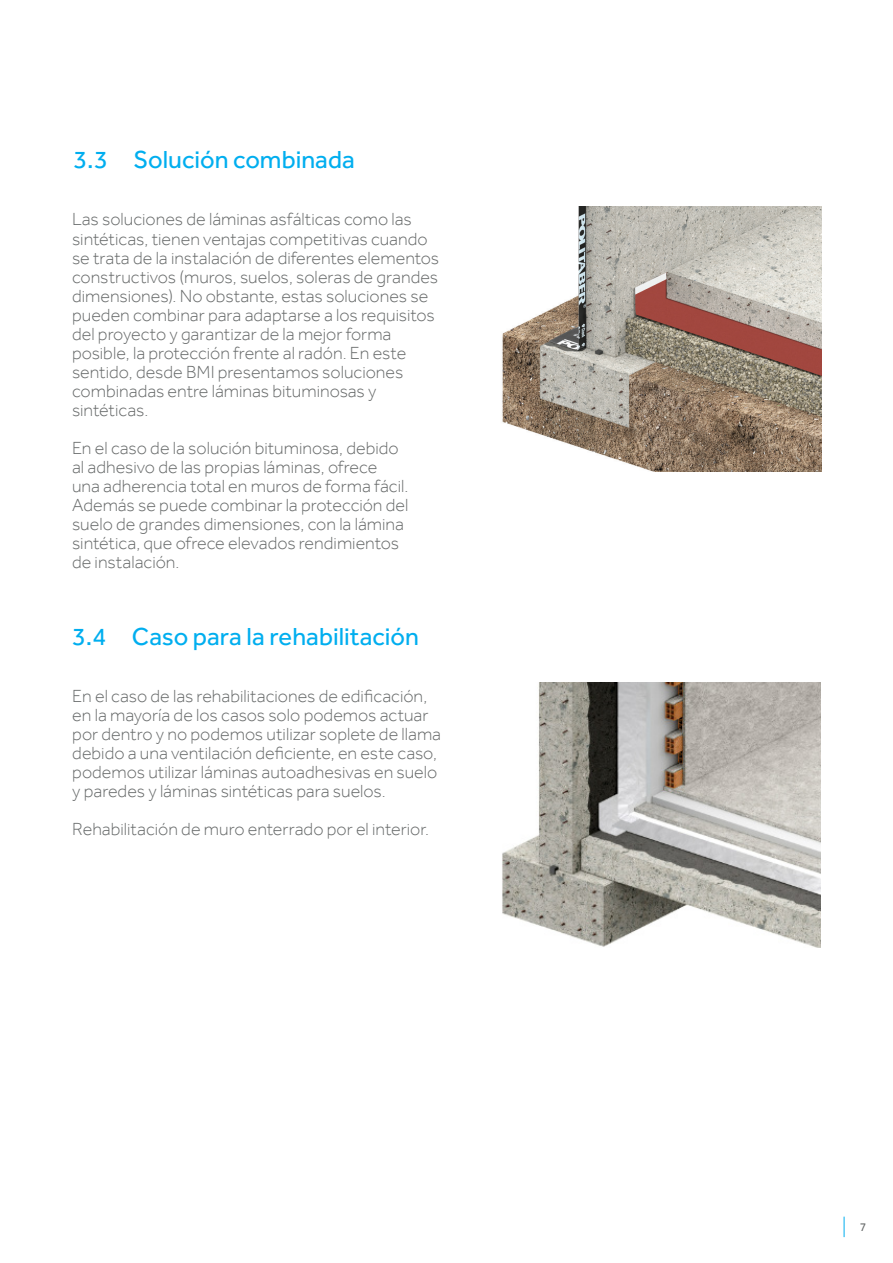
<style>
.page{position:relative;width:893px;height:1263px;background:#fff}
.page>*{position:absolute;margin:0;border:0;box-sizing:border-box;transform-origin:0 0}
.t1{font:25.5px "Effra";color:#00aeef}
.t2{font:300 18px/19px "Effra";color:#666969}
.t3{font:12px "Effra";color:#666969}
</style>
<div class="page">
<svg style="left:844px;top:1216px;width:1px;height:21px"></svg>
<img style="left:502px;top:683px;width:319px;height:265px">
<img style="left:502px;top:206px;width:320px;height:265px">
<h1 class="t1" style="left:73px;top:145px;width:283px">3.3 Solución combinada</h1>
<p class="t2" style="left:72px;top:210px;width:369px">Las soluciones de láminas asfálticas como las sintéticas, tienen ventajas competitivas cuando se trata de la instalación de diferentes elementos constructivos (muros, suelos, soleras de grandes dimensiones). No obstante, estas soluciones se pueden combinar para adaptarse a los requisitos del proyecto y garantizar de la mejor forma posible, la protección frente al radón. En este sentido, desde BMI presentamos soluciones combinadas entre láminas bituminosas y sintéticas.</p>
<p class="t2" style="left:72px;top:438px;width:338px">En el caso de la solución bituminosa, debido al adhesivo de las propias láminas, ofrece una adherencia total en muros de forma fácil.<br>Además se puede combinar la protección del suelo de grandes dimensiones, con la lámina sintética, que ofrece elevados rendimientos de instalación.</p>
<h1 class="t1" style="left:72px;top:621px;width:348px">3.4 Caso para la rehabilitación</h1>
<p class="t2" style="left:72px;top:686px;width:370px">En el caso de las rehabilitaciones de edificación, en la mayoría de los casos solo podemos actuar por dentro y no podemos utilizar soplete de llama debido a una ventilación deficiente, en este caso, podemos utilizar láminas autoadhesivas en suelo y paredes y láminas sintéticas para suelos.</p>
<p class="t2" style="left:72px;top:819px;width:358px">Rehabilitación de muro enterrado por el interior.</p>
<p class="t3" style="left:860px;top:1220px;width:8px">7</p>
</div>
